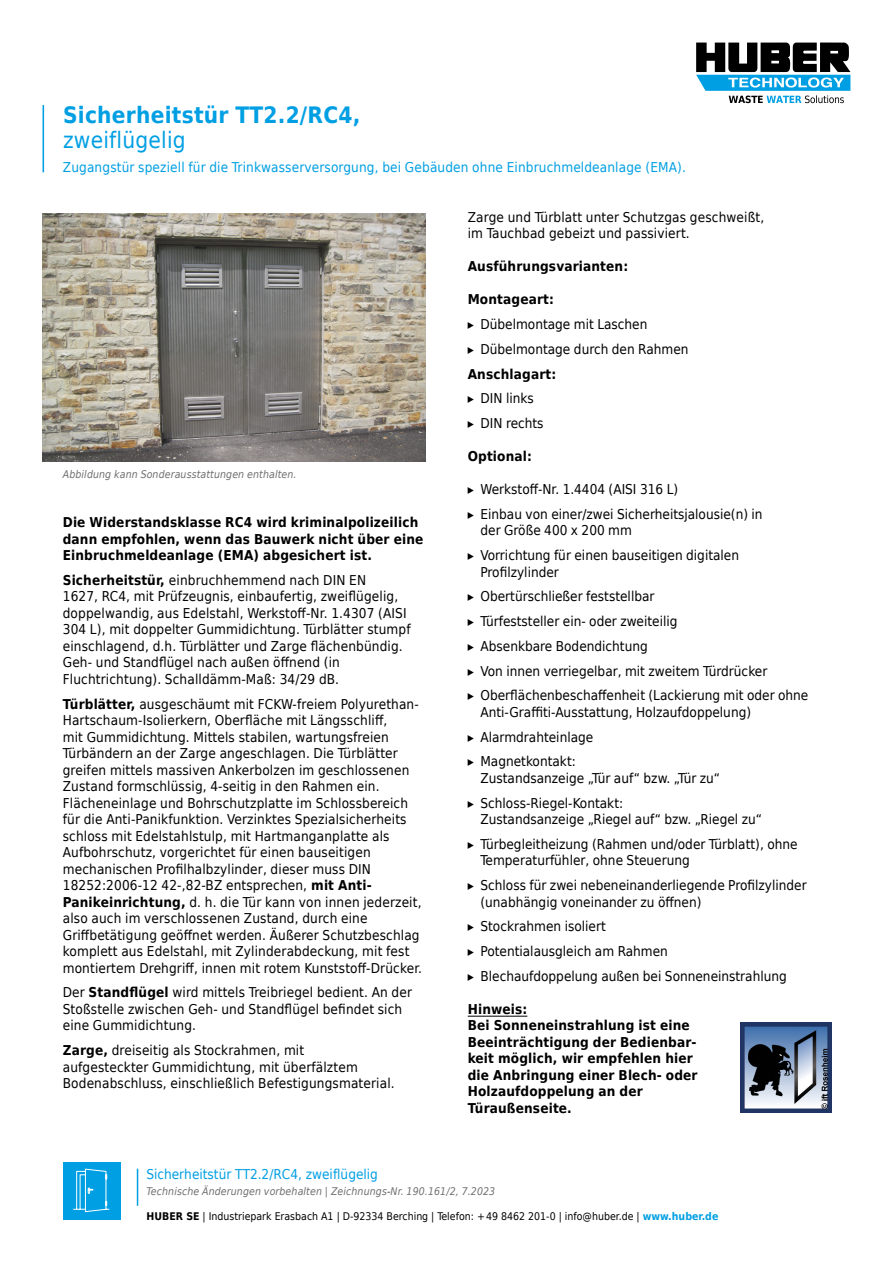
<style>
.page{position:relative;width:893px;height:1263px;background:#fff}
.page>*{position:absolute;margin:0;border:0;box-sizing:border-box;transform-origin:0 0}
.t1{font:700 22.5px "Huber Tec";letter-spacing:.01em;color:#009fe3}
.t2{font:22.5px "Huber Tec";letter-spacing:.01em;color:#009fe3}
.t3{font:13.5px/16.5px "Huber Tec";letter-spacing:.01em;color:#000}
.t4{font:700 13.5px/16.5px "Huber Tec";letter-spacing:.01em;color:#000}
.t5{font:13.5px "Huber Tec";letter-spacing:.01em;color:#009fe3}
.t6{font:italic 10.5px "Huber Tec";letter-spacing:.01em;color:#706f6f}
.t7{font:10.5px "Huber Tec";color:#000}
.s1{font-weight:700}
.s2{font-weight:700;color:#009fe3}
</style>
<div class="page">
<svg style="left:696px;top:43px;width:154px;height:60px"></svg>
<hr style="left:137px;top:1169px;width:1px;height:37px;background:#009fe3">
<div style="left:63px;top:1162px;width:58px;height:58px;background:#009fe3"></div>
<hr style="left:43px;top:105px;width:1px;height:67px;background:#009fe3">
<svg style="left:73px;top:1168px;width:37px;height:44px"></svg>
<hr style="left:468px;top:1016px;width:59px;height:1px;background:#000">
<img style="left:741px;top:1022px;width:90px;height:90px">
<img style="left:43px;top:214px;width:382px;height:247px">
<h1 class="t1" style="left:63px;top:96px;width:299px">Sicherheitstür TT2.2/RC4,</h1>
<h1 class="t2" style="left:63px;top:121px;width:124px">zweiflügelig</h1>
<p class="t5" style="left:63px;top:156px;width:624px">Zugangstür speziell für die Trinkwasserversorgung, bei Gebäuden ohne Einbruchmeldeanlage (EMA).</p>
<p class="t6" style="left:63px;top:466px;width:235px">Abbildung kann Sonderausstattungen enthalten.</p>
<p class="t4" style="left:63px;top:513px;width:362px">Die Widerstandsklasse RC4 wird kriminalpolizeilich dann empfohlen, wenn das Bauwerk nicht über eine<br>Einbruchmeldeanlage (EMA) abgesichert ist.</p>
<p class="t3" style="left:63px;top:571px;width:349px"><span class="s1">Sicherheitstür,</span> einbruchhemmend nach DIN EN<br>1627, RC4, mit Prüfzeugnis, einbaufertig, zweiflügelig, doppelwandig, aus Edelstahl, Werkstoff-Nr. 1.4307 (AISI 304 L), mit doppelter Gummidichtung. Türblätter stumpf einschlagend, d.h. Türblätter und Zarge flächenbündig.<br>Geh- und Standflügel nach außen öffnend (in Fluchtrichtung). Schalldämm-Maß: 34/29 dB.</p>
<p class="t3" style="left:63px;top:695px;width:361px"><span class="s1">Türblätter,</span> ausgeschäumt mit FCKW-freiem Polyurethan-Hartschaum-Isolierkern, Oberfläche mit Längsschliff,<br>mit Gummidichtung. Mittels stabilen, wartungsfreien Türbändern an der Zarge angeschlagen. Die Türblätter greifen mittels massiven Ankerbolzen im geschlossenen Zustand formschlüssig, 4-seitig in den Rahmen ein.<br>Flächeneinlage und Bohrschutzplatte im Schlossbereich für die Anti-Panikfunktion. Verzinktes Spezialsicherheits schloss mit Edelstahlstulp, mit Hartmanganplatte als Aufbohrschutz, vorgerichtet für einen bauseitigen mechanischen Profilhalbzylinder, dieser muss DIN 18252:2006-12 42-,82-BZ entsprechen, <span class="s1">mit Anti-Panikeinrichtung,</span> d. h. die Tür kann von innen jederzeit, also auch im verschlossenen Zustand, durch eine Griffbetätigung geöffnet werden. Äußerer Schutzbeschlag komplett aus Edelstahl, mit Zylinderabdeckung, mit fest montiertem Drehgriff, innen mit rotem Kunststoff-Drücker.</p>
<p class="t3" style="left:63px;top:983px;width:351px">Der <span class="s1">Standflügel</span> wird mittels Treibriegel bedient. An der<br>Stoßstelle zwischen Geh- und Standflügel befindet sich eine Gummidichtung.</p>
<p class="t3" style="left:63px;top:1041px;width:333px"><span class="s1">Zarge,</span> dreiseitig als Stockrahmen, mit<br>aufgesteckter Gummidichtung, mit überfälztem<br>Bodenabschluss, einschließlich Befestigungsmaterial.</p>
<p class="t3" style="left:468px;top:208px;width:298px">Zarge und Türblatt unter Schutzgas geschweißt, im Tauchbad gebeizt und passiviert.</p>
<p class="t4" style="left:468px;top:258px;width:162px">Ausführungsvarianten:</p>
<p class="t4" style="left:468px;top:291px;width:88px">Montageart:</p>
<p class="t3" style="left:468px;top:311px;width:222px;line-height:24.8px">▸ Dübelmontage mit Laschen<br>▸ Dübelmontage durch den Rahmen</p>
<p class="t4" style="left:468px;top:365px;width:90px">Anschlagart:</p>
<p class="t3" style="left:468px;top:385px;width:77px;line-height:24.8px">▸ DIN links<br>▸ DIN rechts</p>
<p class="t4" style="left:468px;top:447px;width:66px">Optional:</p>
<p class="t3" style="left:468px;top:476px;width:296px;line-height:24.8px">▸ Werkstoff-Nr. 1.4404 (AISI 316 L)<br>▸ Einbau von einer/zwei Sicherheitsjalousie(n) in</p>
<p class="t3" style="left:468px;top:517px;width:273px;line-height:24.8px;text-indent:13px">der Größe 400 x 200 mm<br>▸ Vorrichtung für einen bauseitigen digitalen</p>
<p class="t3" style="left:468px;top:559px;width:342px;line-height:24.8px;text-indent:13px">Profilzylinder<br>▸ Obertürschließer feststellbar<br>▸ Türfeststeller ein- oder zweiteilig<br>▸ Absenkbare Bodendichtung<br>▸ Von innen verriegelbar, mit zweitem Türdrücker<br>▸ Oberflächenbeschaffenheit (Lackierung mit oder ohne</p>
<p class="t3" style="left:468px;top:699px;width:285px;line-height:24.8px;text-indent:13px">Anti-Graffiti-Ausstattung, Holzaufdoppelung) ▸ Alarmdrahteinlage<br>▸ Magnetkontakt:</p>
<p class="t3" style="left:468px;top:765px;width:254px;line-height:24.8px;text-indent:13px">Zustandsanzeige „Tür auf“ bzw. „Tür zu“ ▸ Schloss-Riegel-Kontakt:</p>
<p class="t3" style="left:468px;top:806px;width:331px;line-height:24.8px;text-indent:13px">Zustandsanzeige „Riegel auf“ bzw. „Riegel zu“<br>▸ Türbegleitheizung (Rahmen und/oder Türblatt), ohne</p>
<p class="t3" style="left:468px;top:847px;width:340px;line-height:24.8px;text-indent:13px">Temperaturfühler, ohne Steuerung<br>▸ Schloss für zwei nebeneinanderliegende Profilzylinder</p>
<p class="t3" style="left:468px;top:889px;width:321px;line-height:24.8px;text-indent:13px">(unabhängig voneinander zu öffnen)<br>▸ Stockrahmen isoliert<br>▸ Potentialausgleich am Rahmen<br>▸ Blechaufdoppelung außen bei Sonneneinstrahlung</p>
<p class="t4" style="left:468px;top:1000px;width:231px">Hinweis:<br>Bei Sonneneinstrahlung ist eine<br>Beeinträchtigung der Bedienbar&shy;keit möglich, wir empfehlen hier die Anbringung einer Blech- oder<br>Holzaufdoppelung an der<br>Türaußenseite.</p>
<p class="t5" style="left:146px;top:1163px;width:233px">Sicherheitstür TT2.2/RC4, zweiflügelig</p>
<p class="t6" style="left:146px;top:1184px;width:350px">Technische Änderungen vorbehalten | Zeichnungs-Nr. 190.161/2, 7.2023</p>
<p class="t7" style="left:147px;top:1208px;width:573px"><span class="s1">HUBER SE</span> | Industriepark Erasbach A1 | D-92334 Berching | Telefon: +49 8462 201-0 | info@huber.de | <span class="s2">www.huber.de</span></p>
</div>
